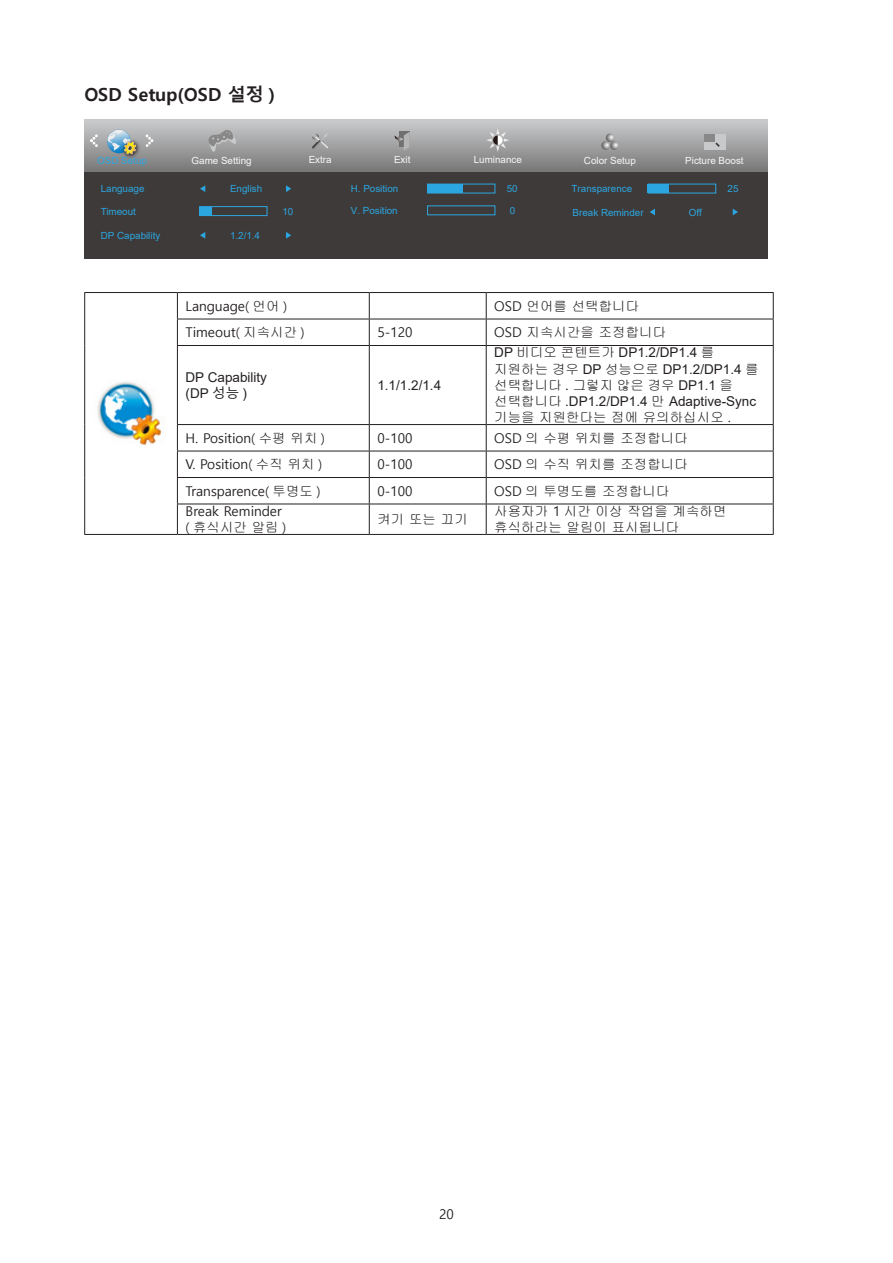
<style>
.page{position:relative;width:893px;height:1263px;background:#fff}
.page>*{position:absolute;margin:0;border:0;box-sizing:border-box;transform-origin:0 0}
.Heading_3{font:700 18px "Malgun Gothic";color:#231f20}
.无间隔{font:13.5px/16.2px "Arial";color:#231f20}
.无间隔-2{font:13.5px/15.9px "Malgun Gothic";color:#231f20}
.无间隔-3{font:13.5px/16.2px "Gulim";color:#231f20}
.t1{font:9.9px "Arial";color:#2ca6e0}
.t2{font:9.9px "Arial";color:#f7f7f7}
.s1{font-family:"Gulim"}
.s2{font-family:"Malgun Gothic"}
</style>
<div class="page">
<svg style="left:84px;top:119px;width:684px;height:53px;background:#a0a1a2"></svg>
<div style="left:84px;top:172px;width:684px;height:87px;background:#3e3a39"></div>
<svg style="left:90px;top:134px;width:8px;height:13px"></svg>
<svg style="left:395px;top:132px;width:15px;height:19px"></svg>
<svg style="left:146px;top:134px;width:7px;height:13px"></svg>
<svg style="left:311px;top:133px;width:19px;height:16px"></svg>
<svg style="left:486px;top:128px;width:24px;height:24px"></svg>
<svg style="left:601px;top:134px;width:18px;height:16px"></svg>
<div style="left:427px;top:205px;width:68px;height:10px;border:1px solid #2ca6e0"></div>
<div style="left:648px;top:184px;width:21px;height:9px;background:#2ca6e0"></div>
<div style="left:648px;top:184px;width:68px;height:9px;border:1px solid #2ca6e0"></div>
<svg style="left:200px;top:185px;width:5px;height:7px"></svg>
<svg style="left:286px;top:185px;width:5px;height:7px"></svg>
<svg style="left:200px;top:232px;width:5px;height:7px"></svg>
<svg style="left:286px;top:232px;width:5px;height:7px"></svg>
<div style="left:199px;top:206px;width:68px;height:10px;border:1px solid #2ca6e0"></div>
<div style="left:200px;top:207px;width:12px;height:9px;background:#2ca6e0"></div>
<div style="left:427px;top:184px;width:36px;height:9px;background:#2ca6e0"></div>
<svg style="left:650px;top:209px;width:5px;height:6px"></svg>
<svg style="left:733px;top:209px;width:5px;height:6px"></svg>
<img style="left:120px;top:138px;width:23px;height:23px">
<svg style="left:107px;top:130px;width:29px;height:24px"></svg>
<div style="left:704px;top:134px;width:21px;height:15px;background:#c8c9ca"></div>
<div style="left:704px;top:134px;width:11px;height:8px;background:#888"></div>
<svg style="left:715px;top:142px;width:5px;height:5px"></svg>
<svg style="left:208px;top:130px;width:28px;height:22px"></svg>
<hr style="left:84px;top:292px;width:93px;height:1px;background:#231f20">
<hr style="left:177px;top:292px;width:192px;height:1px;background:#231f20">
<hr style="left:369px;top:292px;width:117px;height:1px;background:#231f20">
<hr style="left:486px;top:292px;width:288px;height:1px;background:#231f20">
<svg style="left:84px;top:293px;width:1px;height:52px"></svg>
<hr style="left:177px;top:319px;width:192px;height:1px;background:#231f20">
<svg style="left:177px;top:293px;width:1px;height:52px"></svg>
<hr style="left:369px;top:319px;width:117px;height:1px;background:#231f20">
<svg style="left:369px;top:293px;width:1px;height:52px"></svg>
<hr style="left:486px;top:319px;width:288px;height:1px;background:#231f20">
<svg style="left:486px;top:293px;width:1px;height:52px"></svg>
<svg style="left:773px;top:293px;width:1px;height:52px"></svg>
<hr style="left:84px;top:345px;width:1px;height:80px;background:#231f20">
<hr style="left:177px;top:345px;width:192px;height:1px;background:#231f20">
<hr style="left:177px;top:346px;width:1px;height:78px;background:#231f20">
<hr style="left:177px;top:424px;width:192px;height:1px;background:#231f20">
<hr style="left:177px;top:451px;width:192px;height:1px;background:#231f20">
<hr style="left:369px;top:451px;width:117px;height:1px;background:#231f20">
<hr style="left:486px;top:451px;width:288px;height:1px;background:#231f20">
<svg style="left:84px;top:425px;width:1px;height:79px"></svg>
<hr style="left:177px;top:477px;width:192px;height:1px;background:#231f20">
<svg style="left:177px;top:425px;width:1px;height:79px"></svg>
<hr style="left:369px;top:477px;width:117px;height:1px;background:#231f20">
<svg style="left:369px;top:425px;width:1px;height:79px"></svg>
<hr style="left:486px;top:477px;width:288px;height:1px;background:#231f20">
<svg style="left:486px;top:425px;width:1px;height:79px"></svg>
<svg style="left:773px;top:425px;width:1px;height:79px"></svg>
<hr style="left:84px;top:504px;width:1px;height:30px;background:#231f20">
<hr style="left:177px;top:504px;width:192px;height:1px;background:#231f20">
<hr style="left:177px;top:504px;width:1px;height:30px;background:#231f20">
<hr style="left:369px;top:504px;width:117px;height:1px;background:#231f20">
<hr style="left:369px;top:504px;width:1px;height:30px;background:#231f20">
<hr style="left:486px;top:504px;width:288px;height:1px;background:#231f20">
<hr style="left:486px;top:504px;width:1px;height:30px;background:#231f20">
<hr style="left:773px;top:504px;width:1px;height:30px;background:#231f20">
<hr style="left:84px;top:534px;width:93px;height:1px;background:#231f20">
<hr style="left:177px;top:534px;width:192px;height:1px;background:#231f20">
<hr style="left:369px;top:534px;width:117px;height:1px;background:#231f20">
<hr style="left:486px;top:534px;width:288px;height:1px;background:#231f20">
<hr style="left:369px;top:345px;width:117px;height:1px;background:#231f20">
<hr style="left:369px;top:346px;width:1px;height:78px;background:#231f20">
<hr style="left:486px;top:345px;width:288px;height:1px;background:#231f20">
<hr style="left:486px;top:346px;width:1px;height:78px;background:#231f20">
<hr style="left:773px;top:346px;width:1px;height:78px;background:#231f20">
<hr style="left:369px;top:424px;width:117px;height:1px;background:#231f20">
<hr style="left:486px;top:424px;width:288px;height:1px;background:#231f20">
<img style="left:97px;top:381px;width:66px;height:66px">
<p class="Heading_3" style="left:84px;top:84px;width:192px">OSD Setup(OSD 설정 )</p>
<p class="t2" style="left:309px;top:153px;width:24px">Extra</p>
<p class="t2" style="left:394px;top:153px;width:18px">Exit</p>
<p class="t2" style="left:474px;top:153px;width:50px">Luminance</p>
<p class="t2" style="left:584px;top:153px;width:53px">Color Setup</p>
<p class="t1" style="left:351px;top:182px;width:49px">H. Position</p>
<p class="t1" style="left:507px;top:182px;width:12px">50</p>
<p class="t1" style="left:351px;top:204px;width:48px">V. Position</p>
<p class="t1" style="left:510px;top:204px;width:7px">0</p>
<p class="t1" style="left:97px;top:153px;width:51px">OSD Setup</p>
<p class="t2" style="left:192px;top:153px;width:62px">Game Setting</p>
<p class="t2" style="left:685px;top:153px;width:60px">Picture Boost</p>
<p class="t1" style="left:101px;top:182px;width:45px">Language</p>
<p class="t1" style="left:230px;top:182px;width:34px">English</p>
<p class="t1" style="left:572px;top:182px;width:62px">Transparence</p>
<p class="t1" style="left:728px;top:182px;width:12px">25</p>
<p class="t1" style="left:101px;top:228px;width:61px">DP Capability</p>
<p class="t1" style="left:230px;top:228px;width:32px">1.2/1.4</p>
<p class="t1" style="left:101px;top:204px;width:37px">Timeout</p>
<p class="t1" style="left:282px;top:204px;width:12px">10</p>
<p class="t1" style="left:573px;top:205px;width:73px">Break Reminder</p>
<p class="t1" style="left:689px;top:205px;width:14px">Off</p>
<p class="无间隔-2" style="left:186px;top:298px;width:103px">Language( <span class="s1">언어</span> )</p>
<p class="无间隔-3" style="left:494px;top:298px;width:146px"><span class="s2">OSD</span> 언어를 선택합니다</p>
<p class="无间隔-2" style="left:186px;top:325px;width:121px">Timeout( <span class="s1">지속시간</span> )</p>
<p class="无间隔-2" style="left:377px;top:325px;width:37px">5-120</p>
<p class="无间隔-3" style="left:494px;top:324px;width:173px"><span class="s2">OSD</span> 지속시간을 조정합니다</p>
<p class="无间隔" style="left:186px;top:369px;width:83px">DP Capability</p>
<p class="无间隔" style="left:186px;top:385px;width:63px">(DP <span class="s2">성능</span> )</p>
<p class="无间隔" style="left:494px;top:344px;width:266px">DP <span class="s1">비디오 콘텐트가</span> DP1.2/DP1.4 <span class="s1">를 지원하는 경우</span> DP <span class="s1">성능으로</span> DP1.2/DP1.4 <span class="s1">를 선택합니다</span> . <span class="s1">그렇지 않은 경우</span> DP1.1 <span class="s1">을 선택합니다</span> .DP1.2/DP1.4 <span class="s1">만</span> Adaptive-Sync <span class="s1">기능을 지원한다는 점에 유의하십시오 .</span></p>
<p class="无间隔" style="left:377px;top:377px;width:65px">1.1/1.2/1.4</p>
<p class="无间隔-2" style="left:186px;top:430px;width:141px">H. Position( <span class="s1">수평 위치</span> )</p>
<p class="无间隔-2" style="left:377px;top:430px;width:37px">0-100</p>
<p class="无间隔-3" style="left:494px;top:430px;width:195px"><span class="s2">OSD</span> 의 수평 위치를 조정합니다</p>
<p class="无间隔-2" style="left:186px;top:457px;width:138px">V. Position( <span class="s1">수직 위치</span> )</p>
<p class="无间隔-2" style="left:377px;top:457px;width:37px">0-100</p>
<p class="无间隔-3" style="left:494px;top:456px;width:195px"><span class="s2">OSD</span> 의 수직 위치를 조정합니다</p>
<p class="无间隔-2" style="left:186px;top:483px;width:137px">Transparence( <span class="s1">투명도</span> )</p>
<p class="无间隔-2" style="left:377px;top:483px;width:37px">0-100</p>
<p class="无间隔-3" style="left:494px;top:483px;width:177px"><span class="s2">OSD</span> 의 투명도를 조정합니다</p>
<p class="无间隔-2" style="left:186px;top:504px;width:102px">Break Reminder ( <span class="s1">휴식시간 알림</span> )</p>
<p class="无间隔-3" style="left:377px;top:511px;width:92px">켜기 또는 끄기</p>
<p class="无间隔-3" style="left:494px;top:503px;width:234px">사용자가 <span class="s2">1</span> 시간 이상 작업을 계속하면 휴식하라는 알림이 표시됩니다</p>
<p class="无间隔-2" style="left:439px;top:1206px;width:16px">20</p>
</div>
